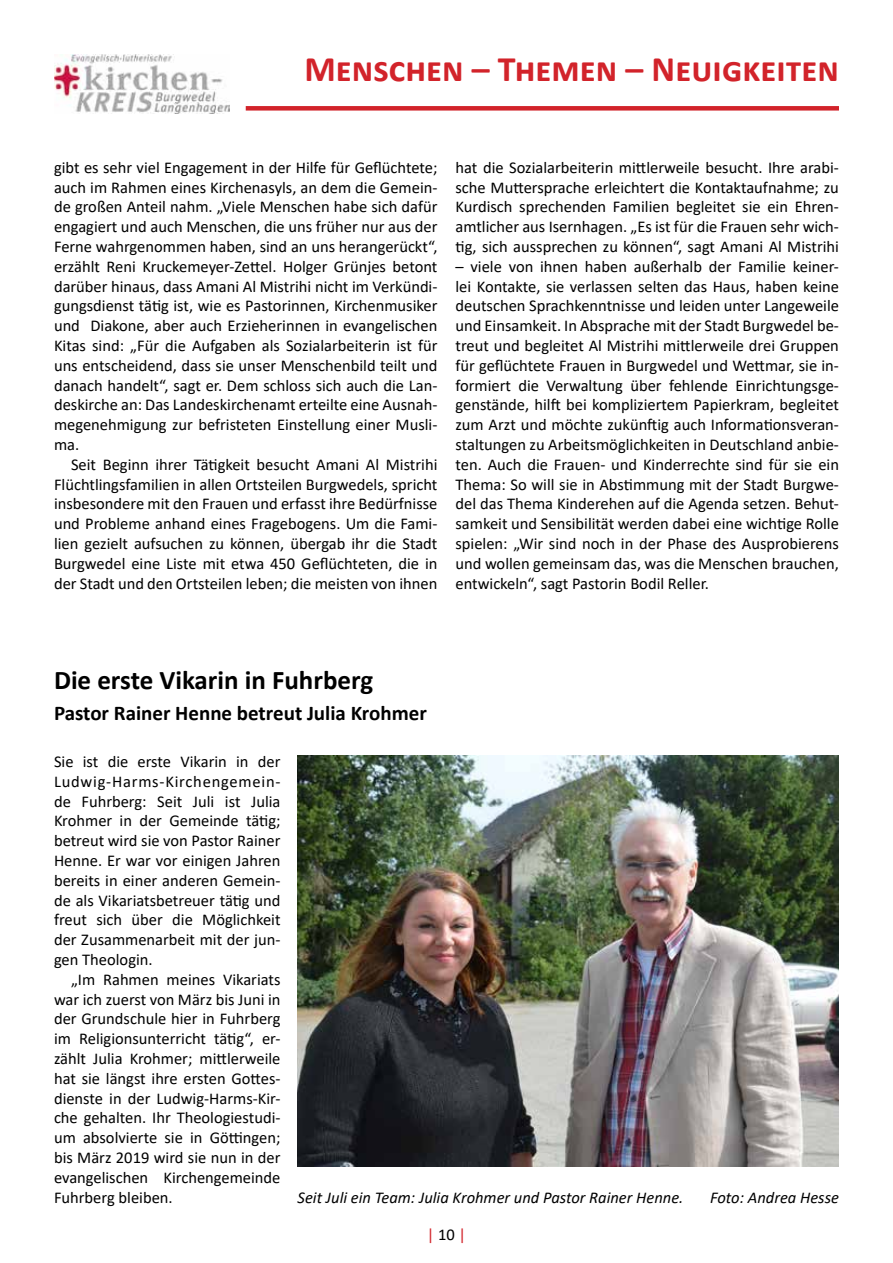
<style>
.page{position:relative;width:893px;height:1263px;background:#fff}
.page>*{position:absolute;margin:0;border:0;box-sizing:border-box;transform-origin:0 0}
.t1{font:700 36px "Calibri";color:#d2232a}
.t2{font:700 27px "Calibri";color:#000}
.t3{font:700 21px "Calibri";color:#000}
.t4{font:16.5px/19.8px "Calibri";color:#000;text-align:justify}
.t5{font:italic 16.5px "Calibri";color:#000}
.t6{font:16.5px "Calibri";color:#d2232a}
.s1{color:#000}
</style>
<div class="page">
<img style="left:54px;top:54px;width:176px;height:59px">
<div style="left:246px;top:106px;width:593px;height:5px;background:#d2232a"></div>
<img style="left:298px;top:756px;width:541px;height:410px">
<h1 class="t1" style="left:304px;top:44px;width:536px">Menschen – Themen – Neuigkeiten</h1>
<p class="t4" style="left:54px;top:157px;width:385px">gibt es sehr viel Engagement in der Hilfe für Geflüchtete; auch im Rahmen eines Kirchenasyls, an dem die Gemein&shy;de großen Anteil nahm. „Viele Menschen habe sich dafür engagiert und auch Menschen, die uns früher nur aus der Ferne wahrgenommen haben, sind an uns herangerückt“, erzählt Reni Kruckemeyer-Zettel. Holger Grünjes betont darüber hinaus, dass Amani Al Mistrihi nicht im Verkündi&shy;gungsdienst tätig ist, wie es Pastorinnen, Kirchenmusiker und Diakone, aber auch Erzieherinnen in evangelischen Kitas sind: „Für die Aufgaben als Sozialarbeiterin ist für uns entscheidend, dass sie unser Menschenbild teilt und danach handelt“, sagt er. Dem schloss sich auch die Lan&shy;deskirche an: Das Landeskirchenamt erteilte eine Ausnah&shy;megenehmigung zur befristeten Einstellung einer Musli&shy;ma.</p>
<p class="t4" style="left:54px;top:454px;width:385px;text-indent:17px">Seit Beginn ihrer Tätigkeit besucht Amani Al Mistrihi Flüchtlingsfamilien in allen Ortsteilen Burgwedels, spricht insbesondere mit den Frauen und erfasst ihre Bedürfnisse und Probleme anhand eines Fragebogens. Um die Fami&shy;lien gezielt aufsuchen zu können, übergab ihr die Stadt Burgwedel eine Liste mit etwa 450 Geflüchteten, die in der Stadt und den Ortsteilen leben; die meisten von ihnen</p>
<p class="t4" style="left:455px;top:157px;width:385px">hat die Sozialarbeiterin mittlerweile besucht. Ihre arabi&shy;sche Muttersprache erleichtert die Kontaktaufnahme; zu Kurdisch sprechenden Familien begleitet sie ein Ehren&shy;amtlicher aus Isernhagen. „Es ist für die Frauen sehr wich&shy;tig, sich aussprechen zu können“, sagt Amani Al Mistrihi</p>
<p class="t4" style="left:455px;top:256px;width:385px">– viele von ihnen haben außerhalb der Familie keiner&shy;lei Kontakte, sie verlassen selten das Haus, haben keine deutschen Sprachkenntnisse und leiden unter Langeweile und Einsamkeit. In Absprache mit der Stadt Burgwedel be&shy;treut und begleitet Al Mistrihi mittlerweile drei Gruppen für geflüchtete Frauen in Burgwedel und Wettmar, sie in&shy;formiert die Verwaltung über fehlende Einrichtungsge&shy;genstände, hilft bei kompliziertem Papierkram, begleitet zum Arzt und möchte zukünftig auch Informationsveran&shy;staltungen zu Arbeitsmöglichkeiten in Deutschland anbie&shy;ten. Auch die Frauen- und Kinderrechte sind für sie ein Thema: So will sie in Abstimmung mit der Stadt Burgwe&shy;del das Thema Kinderehen auf die Agenda setzen. Behut&shy;samkeit und Sensibilität werden dabei eine wichtige Rolle spielen: „Wir sind noch in der Phase des Ausprobierens und wollen gemeinsam das, was die Menschen brauchen, entwickeln“, sagt Pastorin Bodil Reller.</p>
<h2 class="t2" style="left:54px;top:661px;width:321px">Die erste Vikarin in Fuhrberg</h2>
<p class="t3" style="left:54px;top:699px;width:374px">Pastor Rainer Henne betreut Julia Krohmer</p>
<p class="t4" style="left:54px;top:751px;width:228px">Sie ist die erste Vikarin in der Ludwig-Harms-Kirchengemein&shy;de Fuhrberg: Seit Juli ist Julia Krohmer in der Gemeinde tätig; betreut wird sie von Pastor Rainer Henne. Er war vor einigen Jahren bereits in einer anderen Gemein&shy;de als Vikariatsbetreuer tätig und freut sich über die Möglichkeit der Zusammenarbeit mit der jun&shy;gen Theologin.</p>
<p class="t4" style="left:54px;top:969px;width:228px;text-indent:17px">„Im Rahmen meines Vikariats war ich zuerst von März bis Juni in der Grundschule hier in Fuhrberg im Religionsunterricht tätig“, er&shy;zählt Julia Krohmer; mittlerweile hat sie längst ihre ersten Gottes&shy;dienste in der Ludwig-Harms-Kir&shy;che gehalten. Ihr Theologiestudi&shy;um absolvierte sie in Göttingen; bis März 2019 wird sie nun in der evangelischen Kirchengemeinde Fuhrberg bleiben.</p>
<p class="t5" style="left:298px;top:1185px;width:387px">Seit Juli ein Team: Julia Krohmer und Pastor Rainer Henne.</p>
<p class="t5" style="left:710px;top:1185px;width:130px">Foto: Andrea Hesse</p>
<p class="t6" style="left:427px;top:1223px;width:41px">| <span class="s1">10</span> |</p>
</div>
